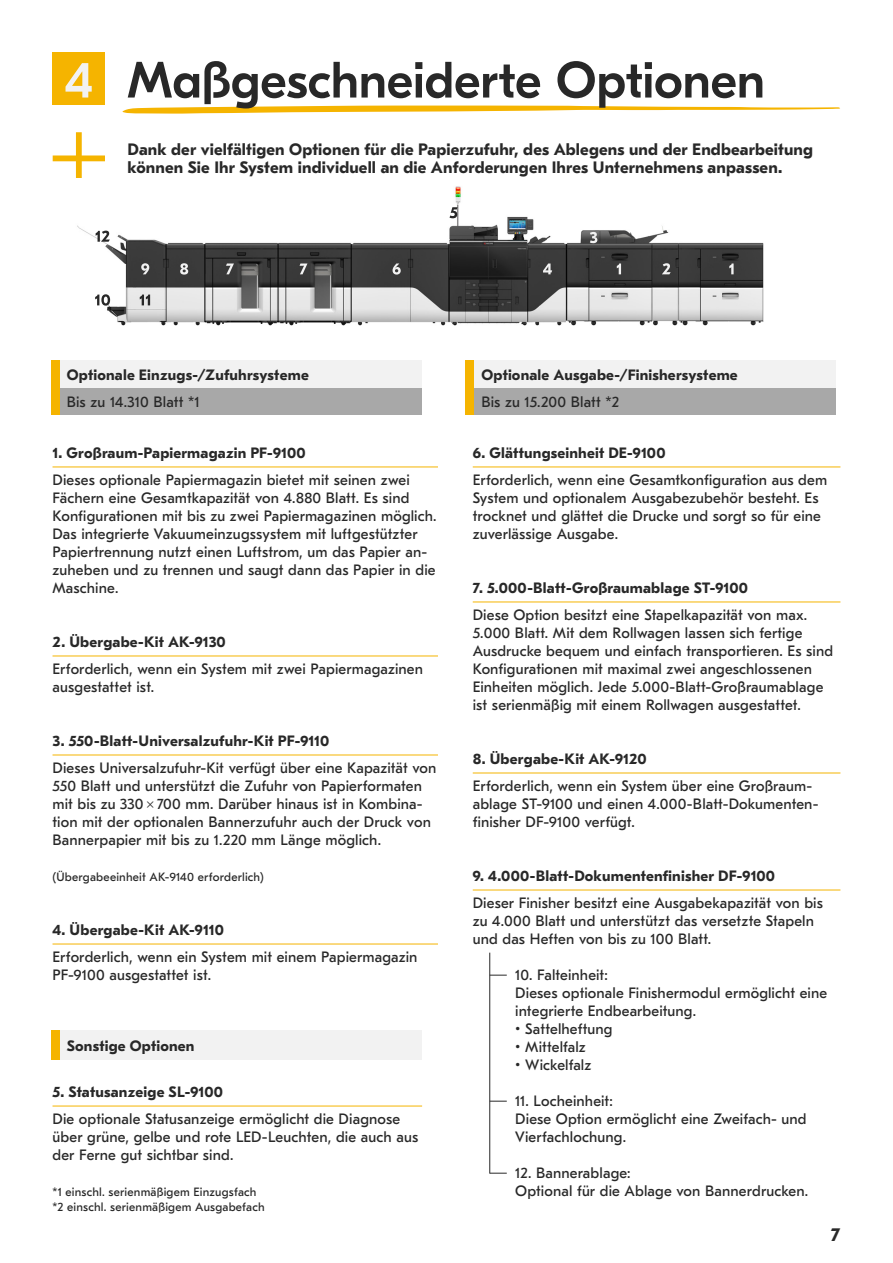
<style>
.page{position:relative;width:893px;height:1263px;background:#fff}
.page>*{position:absolute;margin:0;border:0;box-sizing:border-box;transform-origin:0 0}
.Überschrift{font:500 51px "GT Eesti Pro Display";letter-spacing:-.005em;color:#282828}
.Überschrift-2{font:500 51px "GT Eesti Pro Display";color:#f2f2f2}
.t1{font:700 18.75px "GT Eesti Pro Text";color:#282828}
.subhead{font:700 16.5px/18px "GT Eesti Pro Text";letter-spacing:.01em;color:#282828}
.Text_11-13{font:15px/18px "GT Eesti Pro Text";letter-spacing:.01em;color:#282828}
.gelb{font:700 15px "GT Eesti Pro Text";letter-spacing:.015em;color:#282828}
.Text_11-13-2{font:12px "GT Eesti Pro Text";letter-spacing:.015em;color:#282828}
</style>
<div class="page">
<svg style="left:122px;top:106px;width:718px;height:8px"></svg>
<div style="left:51px;top:1030px;width:371px;height:30px;background:#f2f2f2"></div>
<div style="left:51px;top:387px;width:371px;height:28px;background:#a8a8a8"></div>
<div style="left:465px;top:387px;width:371px;height:28px;background:#a8a8a8"></div>
<div style="left:51px;top:360px;width:371px;height:27px;background:#f2f2f2"></div>
<div style="left:465px;top:360px;width:371px;height:27px;background:#f2f2f2"></div>
<div style="left:51px;top:360px;width:9px;height:55px;background:#f5b400"></div>
<div style="left:465px;top:360px;width:9px;height:55px;background:#f5b400"></div>
<div style="left:51px;top:1030px;width:9px;height:30px;background:#f5b400"></div>
<svg style="left:53px;top:132px;width:52px;height:46px"></svg>
<div style="left:53px;top:53px;width:52px;height:52px;background:#f5b400"></div>
<img style="left:77px;top:186px;width:687px;height:140px">
<svg style="left:729px;top:263px;width:5px;height:11px"></svg>
<svg style="left:662px;top:263px;width:9px;height:11px"></svg>
<svg style="left:617px;top:263px;width:4px;height:11px"></svg>
<svg style="left:543px;top:263px;width:9px;height:11px"></svg>
<svg style="left:393px;top:263px;width:8px;height:12px"></svg>
<svg style="left:300px;top:263px;width:7px;height:11px"></svg>
<svg style="left:226px;top:263px;width:8px;height:11px"></svg>
<svg style="left:180px;top:263px;width:8px;height:12px"></svg>
<svg style="left:141px;top:263px;width:8px;height:11px"></svg>
<svg style="left:449px;top:207px;width:9px;height:11px"></svg>
<svg style="left:95px;top:294px;width:15px;height:12px"></svg>
<svg style="left:140px;top:295px;width:10px;height:10px"></svg>
<svg style="left:96px;top:231px;width:14px;height:11px"></svg>
<svg style="left:590px;top:232px;width:7px;height:11px"></svg>
<hr style="left:53px;top:467px;width:385px;height:1px;background:#f5b400">
<hr style="left:53px;top:656px;width:385px;height:1px;background:#f5b400">
<hr style="left:53px;top:755px;width:385px;height:1px;background:#f5b400">
<hr style="left:53px;top:944px;width:385px;height:1px;background:#f5b400">
<hr style="left:473px;top:467px;width:367px;height:1px;background:#f5b400">
<hr style="left:473px;top:602px;width:367px;height:1px;background:#f5b400">
<hr style="left:473px;top:773px;width:367px;height:1px;background:#f5b400">
<hr style="left:473px;top:890px;width:367px;height:1px;background:#f5b400">
<hr style="left:53px;top:1106px;width:369px;height:1px;background:#f5b400">
<svg style="left:490px;top:975px;width:17px;height:1px"></svg>
<svg style="left:490px;top:1101px;width:17px;height:1px"></svg>
<svg style="left:490px;top:1173px;width:17px;height:1px"></svg>
<hr style="left:489px;top:953px;width:1px;height:220px;background:#282828">
<p class="Überschrift-2" style="left:65px;top:53px;width:30px">4</p>
<p class="Überschrift" style="left:128px;top:53px;width:639px">Maßgeschneiderte Optionen</p>
<p class="subhead" style="left:128px;top:140px;width:687px">Dank der vielfältigen Optionen für die Papierzufuhr, des Ablegens und der Endbearbeitung können Sie Ihr System individuell an die Anforderungen Ihres Unternehmens anpassen.</p>
<p class="gelb" style="left:67px;top:367px;width:244px">Optionale Einzugs-/Zufuhrsysteme</p>
<p class="gelb" style="left:481px;top:367px;width:258px">Optionale Ausgabe-/Finishersysteme</p>
<p class="Text_11-13" style="left:67px;top:393px;width:134px">Bis zu 14.310 Blatt *1</p>
<p class="Text_11-13" style="left:481px;top:393px;width:139px">Bis zu 15.200 Blatt *2</p>
<p class="gelb" style="left:53px;top:444px;width:255px">1. Großraum-Papiermagazin PF-9100</p>
<p class="Text_11-13" style="left:53px;top:471px;width:386px">Dieses optionale Papiermagazin bietet mit seinen zwei Fächern eine Gesamtkapazität von 4.880 Blatt. Es sind Konfigurationen mit bis zu zwei Papiermagazinen möglich.<br>Das integrierte Vakuumeinzugssystem mit luftgestützter Papiertrennung nutzt einen Luftstrom, um das Papier an&shy;zuheben und zu trennen und saugt dann das Papier in die Maschine.</p>
<p class="gelb" style="left:53px;top:633px;width:175px">2. Übergabe-Kit AK-9130</p>
<p class="Text_11-13" style="left:53px;top:660px;width:372px">Erforderlich, wenn ein System mit zwei Papiermagazinen ausgestattet ist.</p>
<p class="gelb" style="left:53px;top:732px;width:278px">3. 550-Blatt-Universalzufuhr-Kit PF-9110</p>
<p class="Text_11-13" style="left:53px;top:759px;width:385px">Dieses Universalzufuhr-Kit verfügt über eine Kapazität von 550 Blatt und unterstützt die Zufuhr von Papierformaten mit bis zu 330 × 700 mm. Darüber hinaus ist in Kombina&shy;tion mit der optionalen Bannerzufuhr auch der Druck von Bannerpapier mit bis zu 1.220 mm Länge möglich.</p>
<p class="Text_11-13-2" style="left:53px;top:870px;width:213px">(Übergabeeinheit AK-9140 erforderlich)</p>
<p class="gelb" style="left:53px;top:921px;width:173px">4. Übergabe-Kit AK-9110</p>
<p class="Text_11-13" style="left:53px;top:948px;width:366px">Erforderlich, wenn ein System mit einem Papiermagazin<br>PF-9100 ausgestattet ist.</p>
<p class="gelb" style="left:67px;top:1038px;width:129px">Sonstige Optionen</p>
<p class="gelb" style="left:53px;top:1083px;width:172px">5. Statusanzeige SL-9100</p>
<p class="Text_11-13" style="left:53px;top:1110px;width:367px">Die optionale Statusanzeige ermöglicht die Diagnose über grüne, gelbe und rote LED-Leuchten, die auch aus der Ferne gut sichtbar sind.</p>
<p class="Text_11-13-2" style="left:53px;top:1185px;width:206px">*1 einschl. serienmäßigem Einzugsfach</p>
<p class="Text_11-13-2" style="left:53px;top:1200px;width:214px">*2 einschl. serienmäßigem Ausgabefach</p>
<p class="gelb" style="left:473px;top:444px;width:194px">6. Glättungseinheit DE-9100</p>
<p class="Text_11-13" style="left:473px;top:471px;width:356px">Erforderlich, wenn eine Gesamtkonfiguration aus dem System und optionalem Ausgabezubehör besteht. Es trocknet und glättet die Drucke und sorgt so für eine zuverlässige Ausgabe.</p>
<p class="gelb" style="left:473px;top:579px;width:277px">7. 5.000-Blatt-Großraumablage ST-9100</p>
<p class="Text_11-13" style="left:473px;top:606px;width:362px">Diese Option besitzt eine Stapelkapazität von max.<br>5.000 Blatt. Mit dem Rollwagen lassen sich fertige Ausdrucke bequem und einfach transportieren. Es sind Konfigurationen mit maximal zwei angeschlossenen Einheiten möglich. Jede 5.000-Blatt-Großraumablage ist serienmäßig mit einem Rollwagen ausgestattet.</p>
<p class="gelb" style="left:473px;top:750px;width:175px">8. Übergabe-Kit AK-9120</p>
<p class="Text_11-13" style="left:473px;top:777px;width:347px">Erforderlich, wenn ein System über eine Großraum&shy;ablage ST-9100 und einen 4.000-Blatt-Dokumenten&shy;finisher DF-9100 verfügt.</p>
<p class="gelb" style="left:473px;top:867px;width:304px">9. 4.000-Blatt-Dokumentenfinisher DF-9100</p>
<p class="Text_11-13" style="left:473px;top:894px;width:352px">Dieser Finisher besitzt eine Ausgabekapazität von bis zu 4.000 Blatt und unterstützt das versetzte Stapeln und das Heften von bis zu 100 Blatt.</p>
<p class="Text_11-13" style="left:515px;top:966px;width:94px">10. Falteinheit:</p>
<p class="Text_11-13" style="left:515px;top:984px;width:313px">Dieses optionale Finishermodul ermöglicht eine integrierte Endbearbeitung.</p>
<p class="Text_11-13" style="left:515px;top:1020px;width:99px">• Sattelheftung</p>
<p class="Text_11-13" style="left:515px;top:1038px;width:72px">• Mittelfalz</p>
<p class="Text_11-13" style="left:515px;top:1056px;width:78px">• Wickelfalz</p>
<p class="Text_11-13" style="left:515px;top:1092px;width:99px">11. Locheinheit:</p>
<p class="Text_11-13" style="left:515px;top:1110px;width:293px">Diese Option ermöglicht eine Zweifach- und<br>Vierfachlochung.</p>
<p class="Text_11-13" style="left:515px;top:1164px;width:117px">12. Bannerablage:</p>
<p class="Text_11-13" style="left:515px;top:1182px;width:294px">Optional für die Ablage von Bannerdrucken.</p>
<p class="t1" style="left:831px;top:1225px;width:11px">7</p>
</div>
